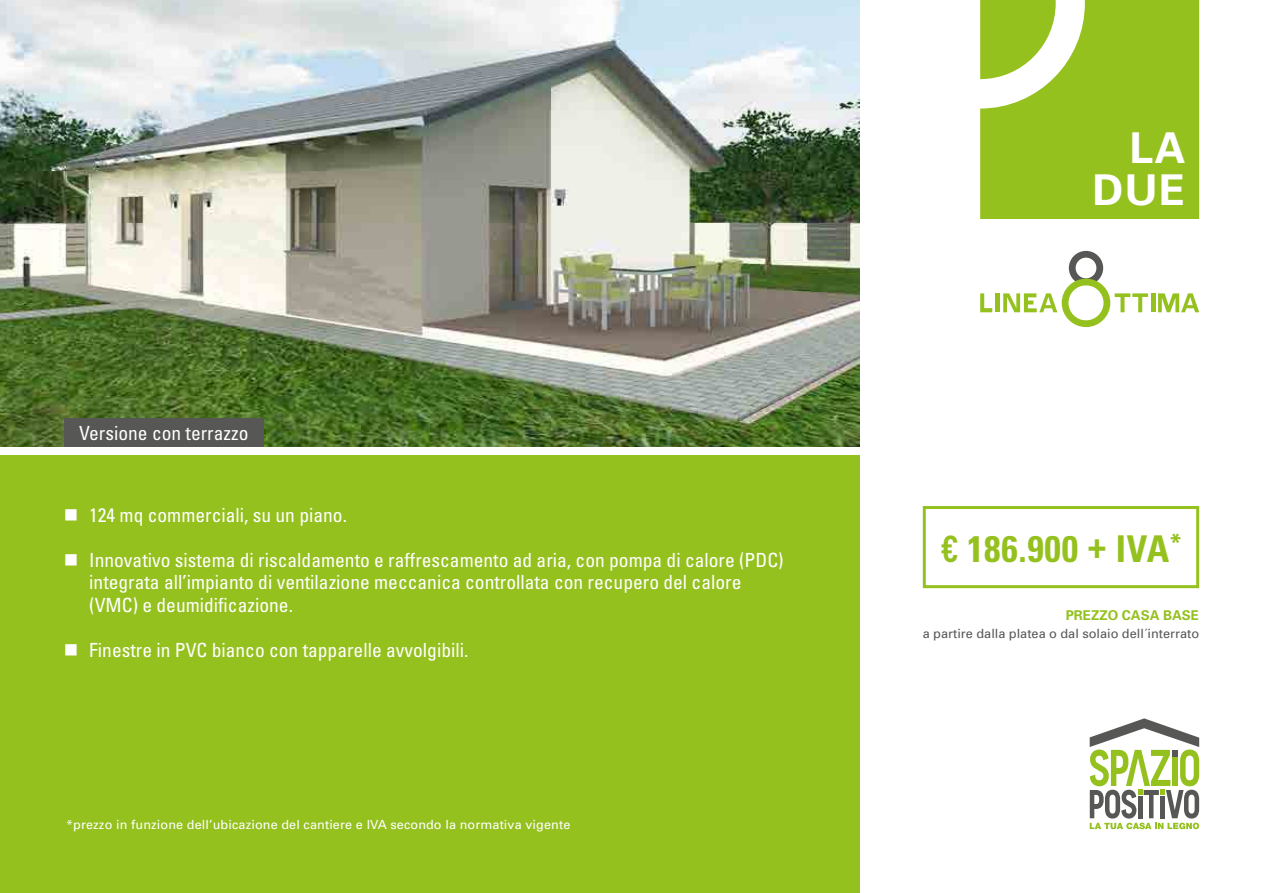
<style>
.page{position:relative;width:1263px;height:893px;background:#fff}
.page>*{position:absolute;margin:0;border:0;box-sizing:border-box;transform-origin:0 0}
.t1{font:700 42.45px/42.5px "Univers";color:#fff;text-align:right}
.t2{font:700 condensed 36.9px "Univers";letter-spacing:.02em;color:#95c11f}
.t3{font:condensed 19.5px/22.5px "Univers";color:#fff}
.t4{font:700 13.5px "Univers";color:#95c11f}
.t5{font:12.75px "Univers";color:#575756}
.t6{font:12.6px "Univers";letter-spacing:.01em;color:#fff}
.s1{font-family:"DIN Pro"}
</style>
<div class="page">
<img style="left:0;top:0;width:859px;height:446px">
<div style="left:0;top:455px;width:859px;height:438px;background:#95c11f"></div>
<div style="left:64px;top:418px;width:200px;height:28px;background:#575756"></div>
<svg style="left:980px;top:0;width:219px;height:219px;background:#9ec633"></svg>
<svg style="left:980px;top:293px;width:12px;height:19px"></svg>
<hr style="left:995px;top:293px;width:4px;height:19px;background:#95c11f">
<hr style="left:1151px;top:293px;width:4px;height:19px;background:#95c11f">
<svg style="left:1158px;top:293px;width:41px;height:19px"></svg>
<svg style="left:1003px;top:251px;width:145px;height:76px"></svg>
<div style="left:923px;top:506px;width:276px;height:82px;border:3px solid #95c11f"></div>
<svg style="left:1090px;top:718px;width:109px;height:111px"></svg>
<p class="t3" style="left:79px;top:421px;width:171px">Versione con terrazzo</p>
<p class="t3" style="left:64px;top:503px;width:285px">■ 124 mq commerciali, su un piano.</p>
<p class="t3" style="left:89px;top:548px;width:696px;text-indent:-26px">■ Innovativo sistema di riscaldamento e raffrescamento ad aria, con pompa di calore (PDC) integrata all’impianto di ventilazione meccanica controllata con recupero del calore (VMC) e deumidificazione.</p>
<p class="t3" style="left:64px;top:638px;width:406px">■ Finestre in PVC bianco con tapparelle avvolgibili.</p>
<p class="t6" style="left:66px;top:817px;width:506px">*prezzo in funzione dell’ubicazione del cantiere e IVA secondo la normativa vigente</p>
<h1 class="t1" style="left:1092px;top:127px;width:95px">LA<br>DUE</h1>
<h2 class="t2" style="left:941px;top:526px;width:242px"><span class="s1">€</span> 186.900 + IVA<sup>*</sup></h2>
<p class="t4" style="left:1066px;top:607px;width:135px">PREZZO CASA BASE</p>
<p class="t5" style="left:923px;top:626px;width:278px">a partire dalla platea o dal solaio dell´interrato</p>
</div>
